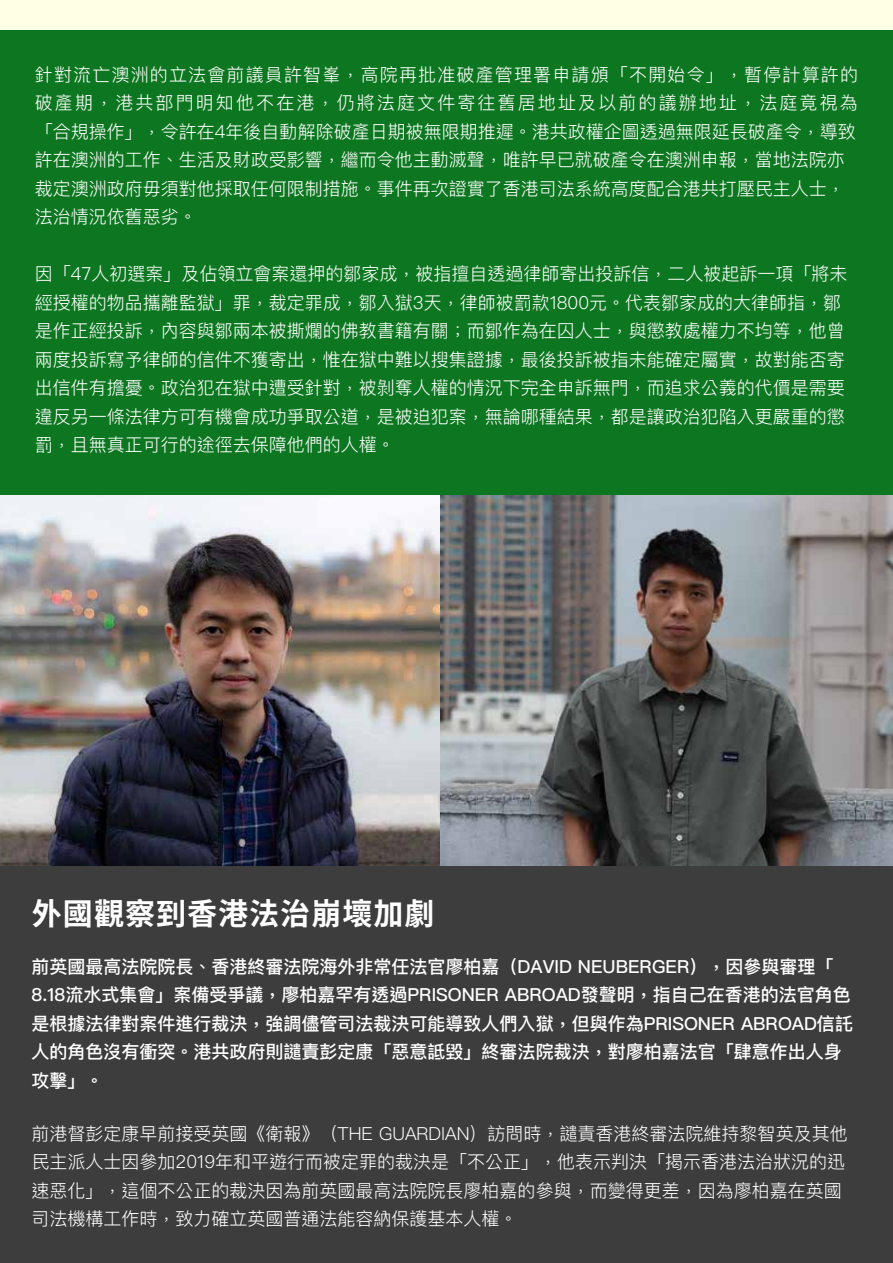
<style>
.page{position:relative;width:893px;height:1263px;background:#fff}
.page>*{position:absolute;margin:0;border:0;box-sizing:border-box;transform-origin:0 0}
.t1{font:700 31.05px "Chiron Hei HKSP";color:#fff}
.t2{font:300 18px/28.5px "Ping Fang TC";color:#fff}
.t3{font:500 18px/28.5px "Ping Fang TC";color:#fff}
</style>
<div class="page">
<div style="left:0;top:820px;width:893px;height:443px;background:#3d3d3d"></div>
<div style="left:0;top:0;width:893px;height:30px;background:#ffffe5"></div>
<div style="left:0;top:30px;width:893px;height:465px;background:#0c7720"></div>
<img style="left:0;top:495px;width:893px;height:370px">
<p class="t2" style="left:35px;top:60px;width:825px">針對流亡澳洲的立法會前議員許智峯，高院再批准破產管理署申請頒「不開始令」，暫停計算許的破產期，港共部門明知他不在港，仍將法庭文件寄往舊居地址及以前的議辦地址，法庭竟視為「合規操作」，令許在4年後自動解除破產日期被無限期推遲。港共政權企圖透過無限延長破產令，導致許在澳洲的工作、生活及財政受影響，繼而令他主動滅聲，唯許早已就破產令在澳洲申報，當地法院亦裁定澳洲政府毋須對他採取任何限制措施。事件再次證實了香港司法系統高度配合港共打壓民主人士，法治情況依舊惡劣。</p>
<p class="t2" style="left:35px;top:259px;width:814px">因「47人初選案」及佔領立會案還押的鄒家成，被指擅自透過律師寄出投訴信，二人被起訴一項「將未經授權的物品攜離監獄」罪，裁定罪成，鄒入獄3天，律師被罰款1800元。代表鄒家成的大律師指，鄒是作正經投訴，內容與鄒兩本被撕爛的佛教書籍有關；而鄒作為在囚人士，與懲教處權力不均等，他曾兩度投訴寫予律師的信件不獲寄出，惟在獄中難以搜集證據，最後投訴被指未能確定屬實，故對能否寄出信件有擔憂。政治犯在獄中遭受針對，被剝奪人權的情況下完全申訴無門，而追求公義的代價是需要違反另一條法律方可有機會成功爭取公道，是被迫犯案，無論哪種結果，都是讓政治犯陷入更嚴重的懲罰，且無真正可行的途徑去保障他們的人權。</p>
<h1 class="t1" style="left:32px;top:896px;width:405px">外國觀察到香港法治崩壞加劇</h1>
<p class="t3" style="left:32px;top:952px;width:823px">前英國最高法院院長、香港終審法院海外非常任法官廖柏嘉（DAVID NEUBERGER），因參與審理「8.18流水式集會」案備受爭議，廖柏嘉罕有透過PRISONER ABROAD發聲明，指自己在香港的法官角色是根據法律對案件進行裁決，強調儘管司法裁決可能導致人們入獄，但與作為PRISONER ABROAD信託人的角色沒有衝突。港共政府則譴責彭定康「惡意詆毀」終審法院裁決，對廖柏嘉法官「肆意作出人身攻擊」。</p>
<p class="t2" style="left:32px;top:1119px;width:817px">前港督彭定康早前接受英國《衛報》（THE GUARDIAN）訪問時，譴責香港終審法院維持黎智英及其他民主派人士因參加2019年和平遊行而被定罪的裁決是「不公正」，他表示判決「揭示香港法治狀況的迅速惡化」，這個不公正的裁決因為前英國最高法院院長廖柏嘉的參與，而變得更差，因為廖柏嘉在英國司法機構工作時，致力確立英國普通法能容納保護基本人權。</p>
</div>
